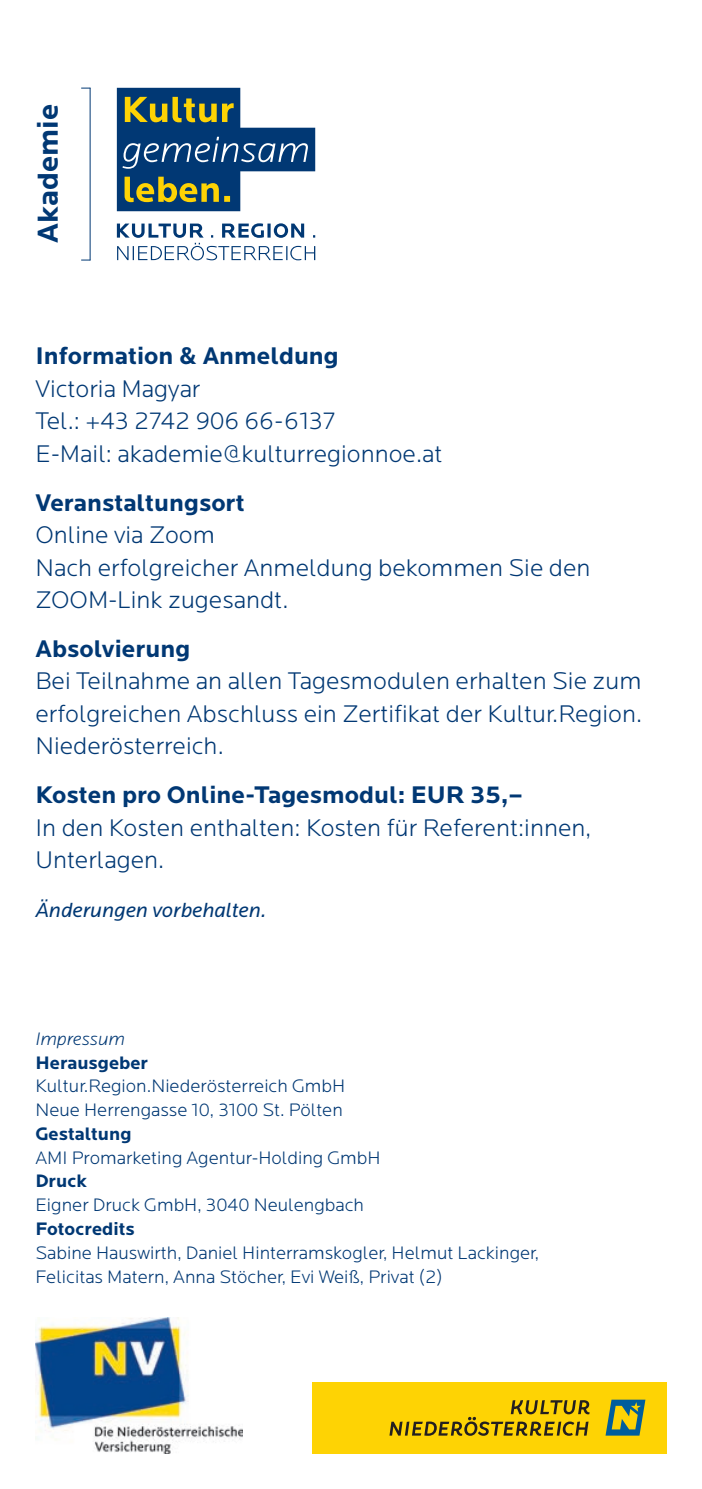
<style>
.page{position:relative;width:702px;height:1489px;background:#fff}
.page>*{position:absolute;margin:0;border:0;box-sizing:border-box;transform-origin:0 0}
.t1{font:700 30px "Locator";color:#013874}
.t2{font:300 25px/32.5px "Locator";color:#013874}
.t3{font:700 25px "Locator";color:#013874}
.t4{font:italic 21.25px "Locator";color:#013874}
.t5{font:300 18.75px/23.8px "Locator";color:#013874}
.t6{font:700 18.75px "Locator";color:#013874}
.t7{font:italic 300 18.75px "Locator";color:#013874}
</style>
<div class="page">
<div style="left:312px;top:1381px;width:354px;height:72px;background:#fed304"></div>
<svg style="left:605px;top:1399px;width:40px;height:36px"></svg>
<svg style="left:389px;top:1400px;width:200px;height:35px"></svg>
<svg style="left:117px;top:88px;width:198px;height:123px"></svg>
<svg style="left:117px;top:223px;width:198px;height:37px"></svg>
<hr style="left:90px;top:88px;width:1px;height:172px;background:#013874">
<img style="left:35px;top:1317px;width:208px;height:136px">
<p class="t1" style="left:30px;top:243px;width:140px;rotate:-90deg">Akademie</p>
<p class="t3" style="left:35px;top:341px;width:305px">Information &amp; Anmeldung</p>
<p class="t2" style="left:35px;top:372px;width:408px">Victoria Magyar<br>Tel.: +43 2742 906 66-6137<br>E-Mail: akademie@kulturregionnoe.at</p>
<p class="t3" style="left:35px;top:487px;width:211px">Veranstaltungsort</p>
<p class="t2" style="left:35px;top:518px;width:556px">Online via Zoom<br>Nach erfolgreicher Anmeldung bekommen Sie den<br>ZOOM-Link zugesandt.</p>
<p class="t3" style="left:35px;top:634px;width:156px">Absolvierung</p>
<p class="t2" style="left:35px;top:664px;width:608px;text-align:justify">Bei Teilnahme an allen Tagesmodulen erhalten Sie zum erfolgreichen Abschluss ein Zertifikat der Kultur.Region.<br>Niederösterreich.</p>
<p class="t3" style="left:35px;top:780px;width:489px">Kosten pro Online-Tagesmodul: EUR 35,–</p>
<p class="t2" style="left:35px;top:811px;width:557px">In den Kosten enthalten: Kosten für Referent:innen,<br>Unterlagen.</p>
<p class="t4" style="left:35px;top:897px;width:232px">Änderungen vorbehalten.</p>
<p class="t7" style="left:35px;top:1028px;width:91px">Impressum</p>
<p class="t6" style="left:35px;top:1051px;width:114px">Herausgeber</p>
<p class="t5" style="left:35px;top:1074px;width:311px">Kultur.Region.Niederösterreich GmbH<br>Neue Herrengasse 10, 3100 St. Pölten</p>
<p class="t6" style="left:35px;top:1122px;width:98px">Gestaltung</p>
<p class="t5" style="left:35px;top:1145px;width:347px">AMI Promarketing Agentur-Holding GmbH</p>
<p class="t6" style="left:35px;top:1170px;width:53px">Druck</p>
<p class="t5" style="left:35px;top:1193px;width:330px">Eigner Druck GmbH, 3040 Neulengbach</p>
<p class="t6" style="left:35px;top:1217px;width:101px">Fotocredits</p>
<p class="t5" style="left:35px;top:1240px;width:505px">Sabine Hauswirth, Daniel Hinterramskogler, Helmut Lackinger,<br>Felicitas Matern, Anna Stöcher, Evi Weiß, Privat (2)</p>
</div>
